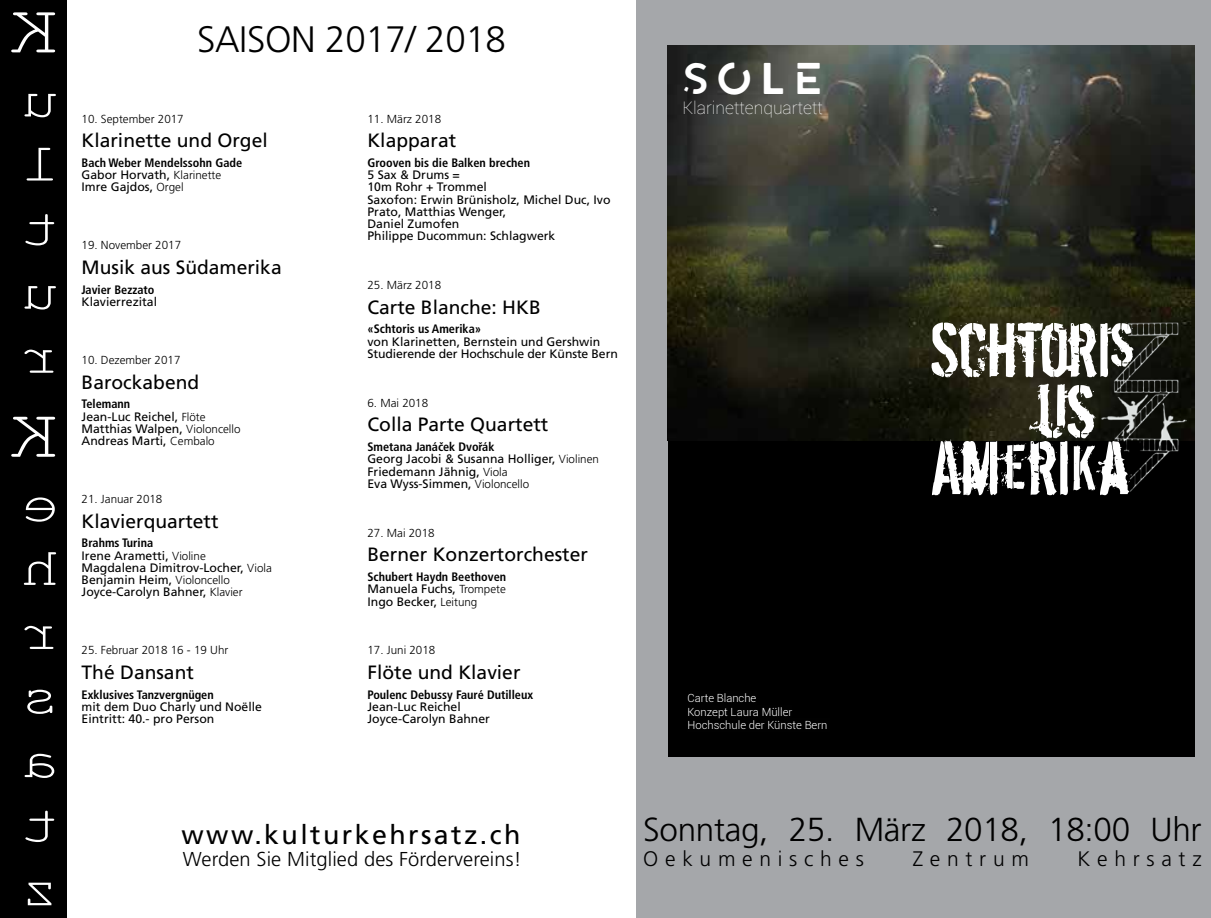
<style>
.page{position:relative;width:1211px;height:918px;background:#fff}
.page>*{position:absolute;margin:0;border:0;box-sizing:border-box;transform-origin:0 0}
.t1{font:84.17px/61.1px "Dirty Ego";color:#fff;text-align:right}
.t2{font:68.77px "Dirty Ego";color:#fff}
.t3{font:44.27px "LEIXO DEMO";color:#fff}
.t4{font:300 36.75px "Frutiger LT Std";letter-spacing:-.01em;color:#000}
.t5{font:300 33.25px "Frutiger LT Std";letter-spacing:-.01em;color:#000}
.t6{font:26.78px "Frutiger LT Std";letter-spacing:.09em;color:#000}
.t7{font:300 21px "Frutiger LT Std";letter-spacing:.32em;color:#000}
.t8{font:300 20.12px "Frutiger LT Std";letter-spacing:.005em;color:#000}
.t9{font:19.25px "Frutiger LT Std";color:#000}
.t10{font:100 17.5px "Roboto";color:#fff}
.t11{font:12.25px/12.2px "Frutiger LT Std";color:#000}
.t12{font:700 condensed 12.25px/12.2px "Frutiger LT Std";color:#000}
.t13{font:300 11.55px "Frutiger LT Std";color:#000}
.t14{font:300 11.2px/13.3px "Roboto";color:#fff}
.s1{font-weight:400;font-stretch:normal}
.s2{font-weight:300;font-stretch:normal;font-size:11.55px}
.s3{font-weight:700;font-stretch:condensed}
.s4{font-weight:300;font-size:11.55px}
</style>
<div class="page">
<div style="left:637px;top:0;width:573px;height:918px;background:#a5a7aa"></div>
<div style="left:0;top:0;width:66px;height:918px;background:#000"></div>
<div style="left:668px;top:45px;width:526px;height:711px;background:#000"></div>
<img style="left:668px;top:45px;width:526px;height:395px">
<img style="left:1009px;top:322px;width:177px;height:170px">
<h3 class="t4" style="left:197px;top:19px;width:310px">SAISON 2017/ 2018</h3>
<p class="t13" style="left:82px;top:112px;width:104px">10. September 2017</p>
<h3 class="t9" style="left:82px;top:129px;width:188px">Klarinette und Orgel</h3>
<p class="t12" style="left:82px;top:156px;width:162px">Bach Weber Mendelssohn Gade<br><span class="s1">Gabor Horvath,</span> <span class="s2">Klarinette<br></span><span class="s1">Imre Gajdos,</span> <span class="s2">Orgel</span></p>
<p class="t13" style="left:82px;top:239px;width:101px">19. November 2017</p>
<h3 class="t9" style="left:82px;top:256px;width:202px">Musik aus Südamerika</h3>
<p class="t12" style="left:82px;top:283px;width:74px">Javier Bezzato</p>
<p class="t11" style="left:82px;top:295px;width:77px">Klavierrezital</p>
<p class="t13" style="left:82px;top:353px;width:100px">10. Dezember 2017</p>
<h3 class="t9" style="left:82px;top:370px;width:119px">Barockabend</h3>
<p class="t11" style="left:82px;top:398px;width:160px"><span class="s3">Telemann<br></span>Jean-Luc Reichel, <span class="s4">Flöte<br></span>Matthias Walpen, <span class="s4">Violoncello<br></span>Andreas Marti, <span class="s4">Cembalo</span></p>
<p class="t13" style="left:82px;top:492px;width:82px">21. Januar 2018</p>
<h3 class="t9" style="left:82px;top:509px;width:138px">Klavierquartett</h3>
<p class="t11" style="left:82px;top:537px;width:192px"><span class="s3">Brahms Turina<br></span>Irene Arametti, <span class="s4">Violine<br></span>Magdalena Dimitrov-Locher, <span class="s4">Viola<br></span>Benjamin Heim, <span class="s4">Violoncello<br></span>Joyce-Carolyn Bahner, <span class="s4">Klavier</span></p>
<p class="t13" style="left:82px;top:644px;width:148px">25. Februar 2018 16 - 19 Uhr</p>
<h3 class="t9" style="left:82px;top:661px;width:114px">Thé Dansant</h3>
<p class="t12" style="left:82px;top:688px;width:134px">Exklusives Tanzvergnügen</p>
<p class="t11" style="left:82px;top:700px;width:182px">mit dem Duo Charly und Noëlle<br>Eintritt: 40.- pro Person</p>
<p class="t13" style="left:367px;top:112px;width:75px">11. März 2018</p>
<h3 class="t9" style="left:367px;top:129px;width:90px">Klapparat</h3>
<p class="t12" style="left:367px;top:156px;width:164px">Grooven bis die Balken brechen</p>
<p class="t11" style="left:367px;top:169px;width:244px">5 Sax &amp; Drums =<br>10m Rohr + Trommel<br>Saxofon: Erwin Brünisholz, Michel Duc, Ivo<br>Prato, Matthias Wenger,<br>Daniel Zumofen<br>Philippe Ducommun: Schlagwerk</p>
<p class="t13" style="left:367px;top:279px;width:75px">25. März 2018</p>
<h3 class="t9" style="left:367px;top:296px;width:175px">Carte Blanche: HKB</h3>
<p class="t12" style="left:367px;top:323px;width:115px">«Schtoris us Amerika»</p>
<p class="t11" style="left:367px;top:335px;width:252px">von Klarinetten, Bernstein und Gershwin<br>Studierende der Hochschule der Künste Bern</p>
<p class="t13" style="left:367px;top:396px;width:62px">6. Mai 2018</p>
<h3 class="t9" style="left:367px;top:413px;width:182px">Colla Parte Quartett</h3>
<p class="t11" style="left:367px;top:441px;width:233px"><span class="s3">Smetana Janácˇek Dvorˇák<br></span>Georg Jacobi &amp; Susanna Holliger, <span class="s4">Violinen<br></span>Friedemann Jähnig, <span class="s4">Viola<br></span>Eva Wyss-Simmen, <span class="s4">Violoncello</span></p>
<p class="t13" style="left:367px;top:526px;width:69px">27. Mai 2018</p>
<h3 class="t9" style="left:367px;top:543px;width:222px">Berner Konzertorchester</h3>
<p class="t11" style="left:367px;top:571px;width:140px;text-align:justify"><span class="s3">Schubert Haydn Beethoven </span>Manuela Fuchs, <span class="s4">Trompete </span>Ingo Becker, <span class="s4">Leitung</span></p>
<p class="t13" style="left:367px;top:644px;width:69px">17. Juni 2018</p>
<h3 class="t9" style="left:367px;top:661px;width:154px">Flöte und Klavier</h3>
<p class="t12" style="left:367px;top:688px;width:167px">Poulenc Debussy Fauré Dutilleux</p>
<p class="t11" style="left:367px;top:700px;width:124px">Jean-Luc Reichel<br>Joyce-Carolyn Bahner</p>
<h3 class="t3" style="left:680px;top:55px;width:144px">SOLE</h3>
<h3 class="t10" style="left:682px;top:95px;width:142px">Klarinettenquartett</h3>
<p class="t14" style="left:687px;top:691px;width:141px">Carte Blanche<br>Konzept Laura Müller<br>Hochschule der Künste Bern</p>
<h1 class="t1" style="left:930px;top:317px;width:181px">SCHTORI<br>US</h1>
<h1 class="t1" style="left:930px;top:435px;width:201px">AM RI A</h1>
<h2 class="t2" style="left:1109px;top:309px;width:26px">S</h2>
<h2 class="t2" style="left:1005px;top:432px;width:92px">E K</h2>
<h3 class="t6" style="left:181px;top:818px;width:340px">www.kulturkehrsatz.ch</h3>
<h3 class="t8" style="left:183px;top:847px;width:340px">Werden Sie Mitglied des Fördervereins!</h3>
<h3 class="t5" style="left:643px;top:810px;width:560px">Sonntag, 25. März 2018, 18:00 Uhr</h3>
<h3 class="t7" style="left:643px;top:846px;width:222px">Oekumenisches</h3>
<h3 class="t7" style="left:912px;top:846px;width:118px">Zentrum</h3>
<h3 class="t7" style="left:1077px;top:846px;width:126px">Kehrsatz</h3>
</div>
